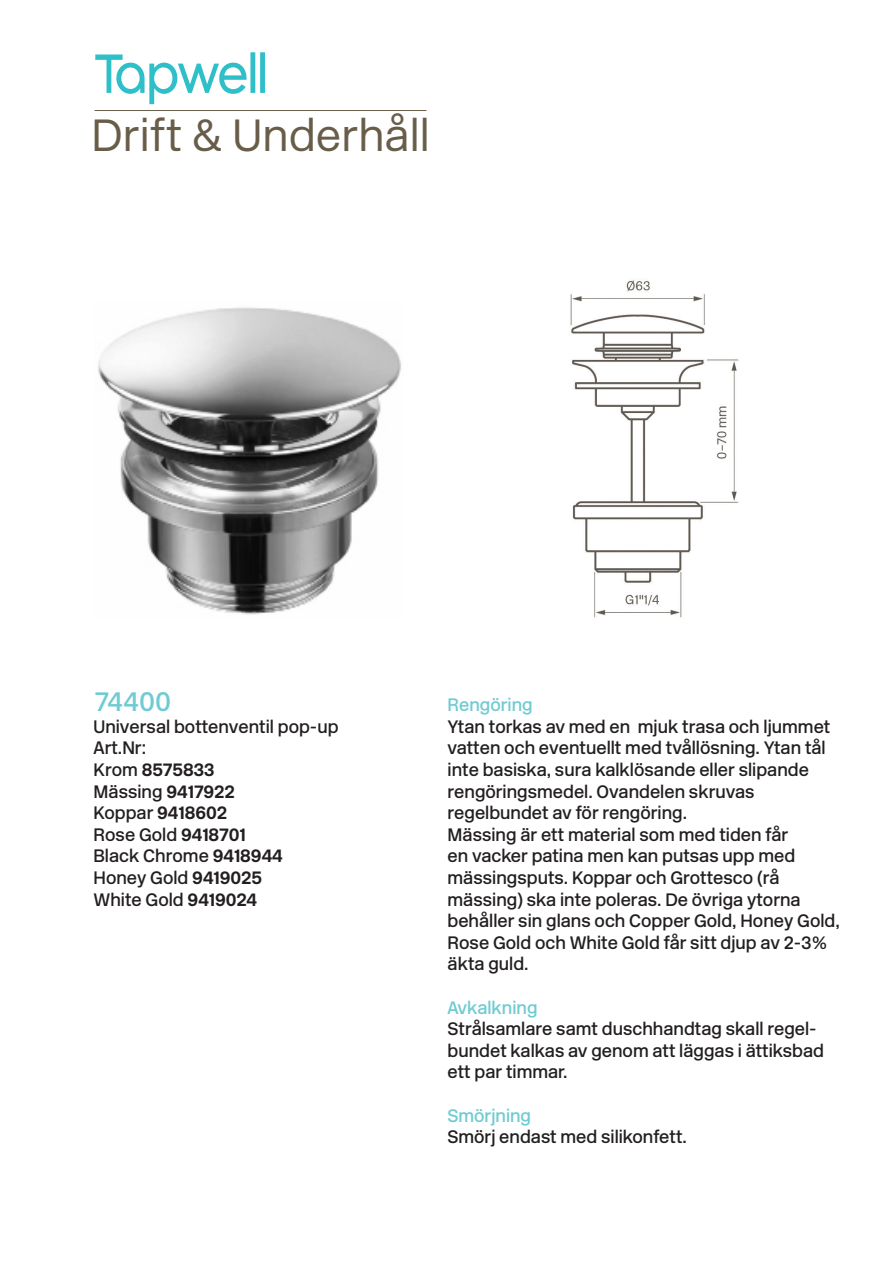
<style>
.page{position:relative;width:893px;height:1263px;background:#fff}
.page>*{position:absolute;margin:0;border:0;box-sizing:border-box;transform-origin:0 0}
.t1{font:300 45px "New Rail Alphabet";color:#685d49}
.t2{font:500 27px "New Rail Alphabet";color:#6fcbd2}
.t3{font:500 18px/21.6px "New Rail Alphabet";color:#231f20}
.t4{font:500 18px "New Rail Alphabet";color:#6fcbd2}
.t5{font:700 18px "New Rail Alphabet";color:#231f20}
.s1{font-weight:500}
.s2{font-weight:700}
</style>
<div class="page">
<img style="left:98px;top:307px;width:303px;height:308px">
<img style="left:570px;top:280px;width:169px;height:338px">
<hr style="left:95px;top:110px;width:331px;height:1px;background:#695e4a">
<svg style="left:95px;top:52px;width:170px;height:52px"></svg>
<p class="t1" style="left:91px;top:105px;width:340px">Drift &amp; Underhåll</p>
<p class="t2" style="left:95px;top:684px;width:77px">74400</p>
<p class="t3" style="left:94px;top:715px;width:246px">Universal bottenventil pop-up</p>
<p class="t3" style="left:94px;top:737px;width:54px">Art.Nr:</p>
<p class="t5" style="left:94px;top:758px;width:123px"><span class="s1">Krom</span> 8575833</p>
<p class="t3" style="left:94px;top:780px;width:143px">Mässing <span class="s2">9417922</span></p>
<p class="t5" style="left:94px;top:801px;width:135px"><span class="s1">Koppar</span> 9418602</p>
<p class="t3" style="left:94px;top:823px;width:154px">Rose Gold <span class="s2">9418701</span></p>
<p class="t3" style="left:94px;top:845px;width:191px">Black Chrome <span class="s2">9418944</span></p>
<p class="t3" style="left:94px;top:867px;width:170px">Honey Gold <span class="s2">9419025</span></p>
<p class="t3" style="left:94px;top:888px;width:165px">White Gold <span class="s2">9419024</span></p>
<p class="t4" style="left:448px;top:693px;width:87px">Rengöring</p>
<p class="t3" style="left:448px;top:715px;width:384px">Ytan torkas av med en mjuk trasa och ljummet</p>
<p class="t3" style="left:448px;top:737px;width:380px">vatten och eventuellt med tvållösning. Ytan tål</p>
<p class="t3" style="left:448px;top:759px;width:363px">inte basiska, sura kalklösande eller slipande</p>
<p class="t3" style="left:448px;top:780px;width:309px">rengöringsmedel. Ovandelen skruvas regelbundet av för rengöring.</p>
<p class="t3" style="left:448px;top:823px;width:394px">Mässing är ett material som med tiden får<br>en vacker patina men kan putsas upp med mässingsputs. Koppar och Grottesco (rå mässing) ska inte poleras. De övriga ytorna behåller sin glans och Copper Gold, Honey Gold, Rose Gold och White Gold får sitt djup av 2-3% äkta guld.</p>
<p class="t4" style="left:448px;top:995px;width:92px">Avkalkning</p>
<p class="t3" style="left:448px;top:1018px;width:378px">Strålsamlare samt duschhandtag skall regel&shy;bundet kalkas av genom att läggas i ättiksbad ett par timmar.</p>
<p class="t4" style="left:448px;top:1103px;width:85px">Smörjning</p>
<p class="t3" style="left:448px;top:1126px;width:241px">Smörj endast med silikonfett.</p>
</div>
